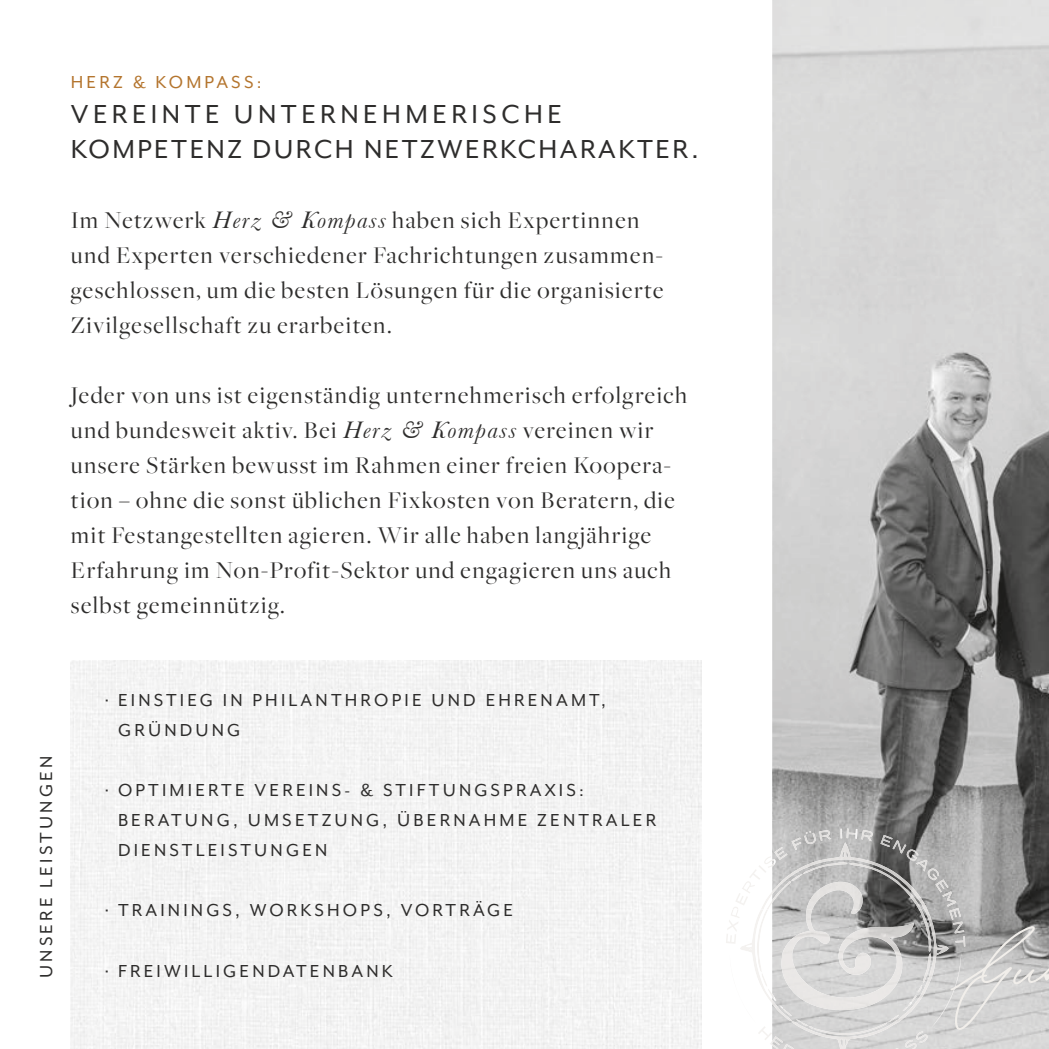
<style>
.page{position:relative;width:1049px;height:1049px;background:#fff}
.page>*{position:absolute;margin:0;border:0;box-sizing:border-box;transform-origin:0 0}
.t1{font:30px/35px "Mr Eaves Mod OT";letter-spacing:.085em;color:#2e2d2c}
.t2{font:25px/35px "Freight Big";letter-spacing:.06em;color:#2e2d2c}
.t3{font:20px/30px "Mr Eaves Mod OT";letter-spacing:.16em;color:#2e2d2c}
.t4{font:20px "Mr Eaves Mod OT";letter-spacing:.16em;color:#b4752e}
.s1{font-family:"Baskerville";font-style:italic}
</style>
<div class="page">
<img style="left:772px;top:0;width:277px;height:1049px">
<img style="left:831px;top:910px;width:23px;height:90px">
<img style="left:831px;top:894px;width:23px;height:16px">
<img style="left:831px;top:1000px;width:23px;height:49px">
<img style="left:854px;top:910px;width:95px;height:129px">
<img style="left:831px;top:842px;width:23px;height:52px">
<img style="left:854px;top:857px;width:73px;height:53px">
<img style="left:919px;top:910px;width:12px;height:41px">
<svg style="left:848px;top:863px;width:6px;height:2px"></svg>
<img style="left:854px;top:863px;width:67px;height:47px">
<img style="left:831px;top:1028px;width:23px;height:7px">
<img style="left:854px;top:1022px;width:34px;height:12px">
<img style="left:831px;top:862px;width:16px;height:12px">
<img style="left:923px;top:953px;width:8px;height:29px">
<svg style="left:888px;top:985px;width:34px;height:37px"></svg>
<svg style="left:840px;top:828px;width:33px;height:13px"></svg>
<svg style="left:880px;top:835px;width:12px;height:12px"></svg>
<img style="left:892px;top:840px;width:14px;height:13px">
<svg style="left:907px;top:849px;width:41px;height:43px;background:#b1b1b0"></svg>
<img style="left:942px;top:891px;width:14px;height:16px">
<svg style="left:905px;top:1031px;width:22px;height:18px"></svg>
<svg style="left:726px;top:830px;width:105px;height:219px"></svg>
<img style="left:931px;top:953px;width:18px;height:75px">
<div style="left:71px;top:661px;width:630px;height:388px;background:#f3f3f3"></div>
<svg style="left:949px;top:908px;width:100px;height:122px;background:#bcbbbb"></svg>
<p class="t4" style="left:71px;top:71px;width:192px">HERZ &amp; KOMPASS:</p>
<p class="t1" style="left:71px;top:96px;width:629px">VEREINTE UNTERNEHMERISCHE<br>KOMPETENZ DURCH NETZWERKCHARAKTER.</p>
<p class="t2" style="left:71px;top:203px;width:594px">Im Netzwerk <span class="s1">Herz &amp; Kompass</span> haben sich Expertinnen und Experten verschiedener Fachrichtungen zusammen&shy;geschlossen, um die besten Lösungen für die organisierte Zivilgesellschaft zu erarbeiten.</p>
<p class="t2" style="left:71px;top:378px;width:618px">Jeder von uns ist eigenständig unternehmerisch erfolgreich und bundesweit aktiv. Bei <span class="s1">Herz &amp; Kompass</span> vereinen wir unsere Stärken bewusst im Rahmen einer freien Koopera&shy;tion – ohne die sonst üblichen Fixkosten von Beratern, die mit Festangestellten agieren. Wir alle haben langjährige Erfahrung im Non-Profit-Sektor und engagieren uns auch selbst gemeinnützig.</p>
<p class="t3" style="left:31px;top:978px;width:224px;rotate:-90deg">UNSERE LEISTUNGEN</p>
<p class="t3" style="left:118px;top:685px;width:490px;text-indent:-13px">· EINSTIEG IN PHILANTHROPIE UND EHRENAMT,<br>GRÜNDUNG</p>
<p class="t3" style="left:118px;top:775px;width:540px;text-indent:-13px">· OPTIMIERTE VEREINS- &amp; STIFTUNGSPRAXIS:<br>BERATUNG, UMSETZUNG, ÜBERNAHME ZENTRALER<br>DIENSTLEISTUNGEN</p>
<p class="t3" style="left:105px;top:895px;width:410px">· TRAININGS, WORKSHOPS, VORTRÄGE</p>
<p class="t3" style="left:105px;top:956px;width:290px">· FREIWILLIGENDATENBANK</p>
</div>
